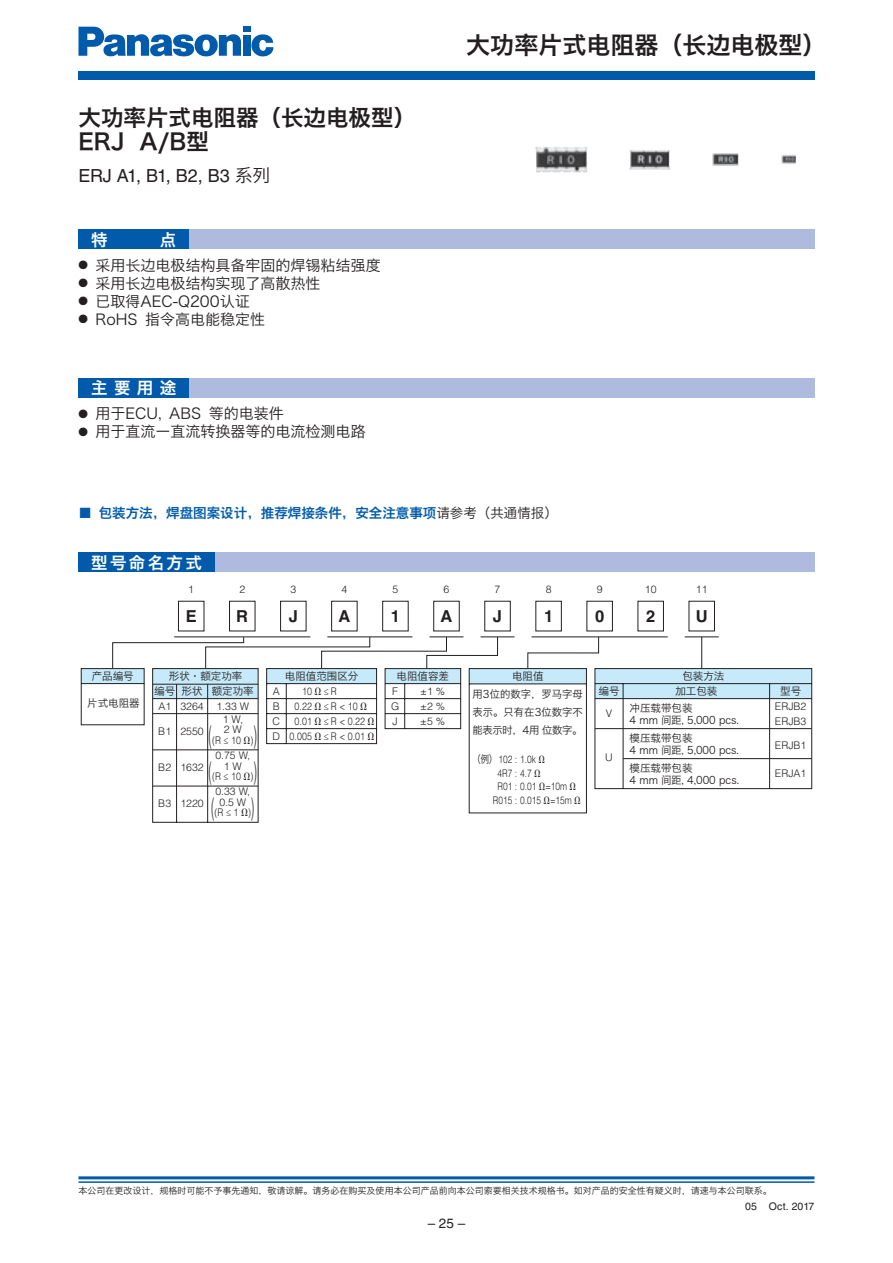
<style>
.page{position:relative;width:893px;height:1263px;background:#fff}
.page>*{position:absolute;margin:0;border:0;box-sizing:border-box;transform-origin:0 0}
.t1{font:300 25.2px "Helvetica LT Std";color:#231f20;scale:.42 1}
.t2{font:24px "Hiragino Sans GB W6 G Bpc EUC H";color:#231f20}
.t3{font:22.5px/24px "Hiragino Sans GB W6 G Bpc EUC H";color:#231f20}
.t4{font:18px "Helvetica LT Std";letter-spacing:-.015em;color:#231f20}
.t5{font:16.5px "Hiragino Sans GB W6 G Bpc EUC H";letter-spacing:.14em;color:#fff}
.t6{font:700 16.5px "Helvetica LT Std";color:#231f20}
.t7{font:15px "Hiragino Sans GB W3 G Bpc EUC H";color:#231f20}
.t8{font:13.5px "Hiragino Sans GB W6 G Bpc EUC H";color:#015aaa}
.t9{font:13.5px "Helvetica LT Std";color:#231f20}
.t10{font:10.5px/12px "Hiragino Sans GB W3 G Bpc EUC H";color:#231f20}
.t11{font:300 10.5px/15px "Helvetica LT Std";color:#231f20;text-align:justify}
.t12{font:300 10.5px/15px "Helvetica LT Std";color:#231f20;text-align:right;scale:.85 1}
.t13{font:300 10.5px "Helvetica LT Std";color:#231f20;scale:.8 1}
.t14{font:10.5px "Hiragino Sans GB W3 G Bpc EUC H";color:#231f20;scale:.95 1}
.t15{font:10.5px "Helvetica LT Std";letter-spacing:.02em;color:#231f20}
.t16{font:9px "Hiragino Sans GB W3 G Bpc EUC H";color:#231f20}
.s1{font-family:"Hiragino Sans GB W3 G Bpc EUC H"}
.s2{font-family:"Hiragino Sans GB W3 G Bpc EUC H";color:#231f20}
.s3{font-family:"Hiragino Sans GB W3 G Bpc EUC H";font-weight:400}
</style>
<div class="page">
<hr style="left:78px;top:1176px;width:736px;height:3px;background:#015aaa">
<hr style="left:78px;top:1181px;width:736px;height:2px;background:#015aaa">
<div style="left:78px;top:71px;width:736px;height:9px;background:#015aaa"></div>
<svg style="left:78px;top:27px;width:163px;height:30px"></svg>
<div style="left:242px;top:35px;width:8px;height:21px;background:#015aaa"></div>
<div style="left:242px;top:27px;width:8px;height:5px;background:#015aaa"></div>
<svg style="left:251px;top:34px;width:22px;height:22px"></svg>
<img style="left:535px;top:147px;width:260px;height:25px">
<svg style="left:80px;top:668px;width:32px;height:58px"></svg>
<div style="left:78px;top:553px;width:737px;height:19px;background:#aebade"></div>
<div style="left:78px;top:230px;width:737px;height:19px;background:#aebade"></div>
<div style="left:78px;top:379px;width:737px;height:19px;background:#aebade"></div>
<div style="left:78px;top:230px;width:111px;height:19px;background:#015aaa"></div>
<div style="left:78px;top:379px;width:111px;height:19px;background:#015aaa"></div>
<div style="left:78px;top:553px;width:137px;height:19px;background:#015aaa"></div>
<svg style="left:112px;top:600px;width:700px;height:223px"></svg>
<h3 class="t3" style="left:78px;top:109px;width:339px">大功率片式电阻器（长边电极型）<br>ERJ A/B型</h3>
<h3 class="t4" style="left:78px;top:169px;width:193px">ERJ A1, B1, B2, B3 <span class="s1">系列</span></h3>
<h3 class="t5" style="left:91px;top:233px;width:18px">特</h3>
<h3 class="t5" style="left:160px;top:233px;width:18px">点</h3>
<h3 class="t7" style="left:78px;top:259px;width:304px">● 采用长边电极结构具备牢固的焊锡粘结强度</h3>
<h3 class="t7" style="left:78px;top:277px;width:244px">● 采用长边电极结构实现了高散热性</h3>
<h3 class="t7" style="left:78px;top:295px;width:173px">● 已取得AEC-Q200认证</h3>
<h3 class="t7" style="left:78px;top:313px;width:188px">● RoHS 指令高电能稳定性</h3>
<h3 class="t5" style="left:91px;top:382px;width:87px">主要用途</h3>
<h3 class="t7" style="left:78px;top:408px;width:207px">● 用于ECU, ABS 等的电装件</h3>
<h3 class="t7" style="left:78px;top:426px;width:289px">● 用于直流ー直流转换器等的电流检测电路</h3>
<h2 class="t2" style="left:466px;top:36px;width:362px">大功率片式电阻器（长边电极型）</h2>
<p class="t8" style="left:78px;top:508px;width:481px">■ 包装方法，焊盘图案设计，推荐焊接条件，安全注意事项<span class="s2">请参考（共通情报）</span></p>
<h3 class="t5" style="left:91px;top:556px;width:112px">型号命名方式</h3>
<p class="t11" style="left:188px;top:582px;width:7px">1</p>
<p class="t11" style="left:239px;top:582px;width:7px">2</p>
<p class="t11" style="left:290px;top:582px;width:7px">3</p>
<p class="t11" style="left:341px;top:582px;width:7px">4</p>
<p class="t11" style="left:392px;top:582px;width:7px">5</p>
<p class="t11" style="left:443px;top:582px;width:7px">6</p>
<p class="t11" style="left:494px;top:582px;width:7px">7</p>
<p class="t11" style="left:545px;top:582px;width:7px">8</p>
<p class="t11" style="left:596px;top:582px;width:7px">9</p>
<p class="t11" style="left:645px;top:582px;width:13px">10</p>
<p class="t11" style="left:696px;top:582px;width:13px">11</p>
<h3 class="t6" style="left:186px;top:606px;width:13px">E</h3>
<h3 class="t6" style="left:236px;top:606px;width:13px">R</h3>
<h3 class="t6" style="left:289px;top:606px;width:11px">J</h3>
<h3 class="t6" style="left:338px;top:606px;width:13px">A</h3>
<h3 class="t6" style="left:391px;top:606px;width:11px">1</h3>
<h3 class="t6" style="left:440px;top:606px;width:13px">A</h3>
<h3 class="t6" style="left:493px;top:606px;width:11px">J</h3>
<h3 class="t6" style="left:544px;top:606px;width:11px">1</h3>
<h3 class="t6" style="left:595px;top:606px;width:11px">0</h3>
<h3 class="t6" style="left:646px;top:606px;width:11px">2</h3>
<h3 class="t6" style="left:695px;top:606px;width:13px">U</h3>
<p class="t10" style="left:92px;top:672px;width:43px">产品编号</p>
<p class="t10" style="left:87px;top:698px;width:54px">片式电阻器</p>
<p class="t10" style="left:212px;top:670px;width:43px;line-height:15px;text-indent:-43px">形状·额定功率额定功率</p>
<p class="t11" style="left:216px;top:700px;width:34px">1.33 W</p>
<p class="t10" style="left:154px;top:686px;width:22px">编号</p>
<p class="t11" style="left:158px;top:700px;width:14px">A1</p>
<p class="t10" style="left:182px;top:686px;width:22px">形状</p>
<p class="t11" style="left:180px;top:700px;width:25px">3264</p>
<p class="t11" style="left:223px;top:715px;width:22px;line-height:10.5px">1 W,<br>2 W</p>
<h1 class="t1" style="left:209px;top:725px;width:10px">(</h1>
<p class="t12" style="left:212px;top:734px;width:50px">(R ≤ 10 )</p>
<h1 class="t1" style="left:253px;top:725px;width:10px">)</h1>
<p class="t11" style="left:158px;top:724px;width:47px">B1 2550</p>
<p class="t11" style="left:215px;top:751px;width:36px;line-height:10.5px;text-align:center">0.75 W,<br>1 W</p>
<h1 class="t1" style="left:209px;top:761px;width:10px">(</h1>
<p class="t12" style="left:212px;top:770px;width:50px">(R ≤ 10 )</p>
<h1 class="t1" style="left:253px;top:761px;width:10px">)</h1>
<p class="t11" style="left:158px;top:761px;width:47px">B2 1632</p>
<p class="t11" style="left:158px;top:797px;width:47px">B3 1220</p>
<p class="t11" style="left:215px;top:787px;width:36px;line-height:10.5px;text-align:center">0.33 W,<br>0.5 W</p>
<h1 class="t1" style="left:211px;top:798px;width:10px">(</h1>
<p class="t12" style="left:215px;top:806px;width:44px">(R ≤ 1 )</p>
<h1 class="t1" style="left:251px;top:798px;width:10px">)</h1>
<p class="t10" style="left:285px;top:671px;width:75px">电阻值范围区分</p>
<p class="t11" style="left:272px;top:685px;width:9px">A B C D</p>
<p class="t12" style="left:289px;top:685px;width:28px">10<br>0.22<br>0.01<br>0.005</p>
<p class="t12" style="left:324px;top:685px;width:50px;text-align:left">≤R<br>≤R &lt; 10 ≤ R &lt; 0.22 ≤ R &lt; 0.01</p>
<p class="t10" style="left:396px;top:671px;width:54px">电阻值容差</p>
<p class="t11" style="left:391px;top:685px;width:10px">F G J</p>
<p class="t11" style="left:420px;top:685px;width:27px">±1 % ±2 % ±5 %</p>
<p class="t10" style="left:512px;top:671px;width:33px">电阻值</p>
<p class="t10" style="left:682px;top:671px;width:43px">包装方法</p>
<p class="t10" style="left:598px;top:686px;width:22px">编号</p>
<p class="t11" style="left:605px;top:707px;width:8px">V</p>
<p class="t11" style="left:605px;top:751px;width:9px">U</p>
<p class="t10" style="left:629px;top:683px;width:89px;line-height:17.4px;text-indent:46px">加工包装冲压载带包装</p>
<p class="t14" style="left:629px;top:716px;width:117px">4 mm 间距, 5,000 pcs.</p>
<p class="t10" style="left:629px;top:764px;width:111px">模压载带包装<br>4 mm 间距, 4,000 pcs.</p>
<p class="t10" style="left:472px;top:686px;width:112px;line-height:18px;text-align:justify">用3位的数字，罗马字母表示。只有在3位数字不能表示时，4用 位数字。</p>
<p class="t13" style="left:472px;top:755px;width:81px"><span class="s3">（例）</span> 102 : 1.0k</p>
<p class="t13" style="left:497px;top:769px;width:44px">4R7 : 4.7</p>
<p class="t13" style="left:497px;top:782px;width:89px">R01 : 0.01 =10m</p>
<p class="t13" style="left:493px;top:796px;width:100px">R015 : 0.015 =15m</p>
<p class="t10" style="left:629px;top:734px;width:111px">模压载带包装<br>4 mm 间距, 5,000 pcs.</p>
<p class="t10" style="left:780px;top:686px;width:22px">型号</p>
<p class="t11" style="left:774px;top:700px;width:33px">ERJB2<br>ERJB3</p>
<p class="t11" style="left:774px;top:738px;width:33px">ERJB1</p>
<p class="t11" style="left:774px;top:767px;width:33px">ERJA1</p>
<p class="t16" style="left:78px;top:1187px;width:694px">本公司在更改设计，规格时可能不予事先通知，敬请谅解。请务必在购买及使用本公司产品前向本公司索要相关技术规格书。如对产品的安全性有疑义时，请速与本公司联系。</p>
<p class="t9" style="left:427px;top:1219px;width:39px">– 25 –</p>
<p class="t15" style="left:745px;top:1202px;width:71px">05 Oct. 2017</p>
</div>
